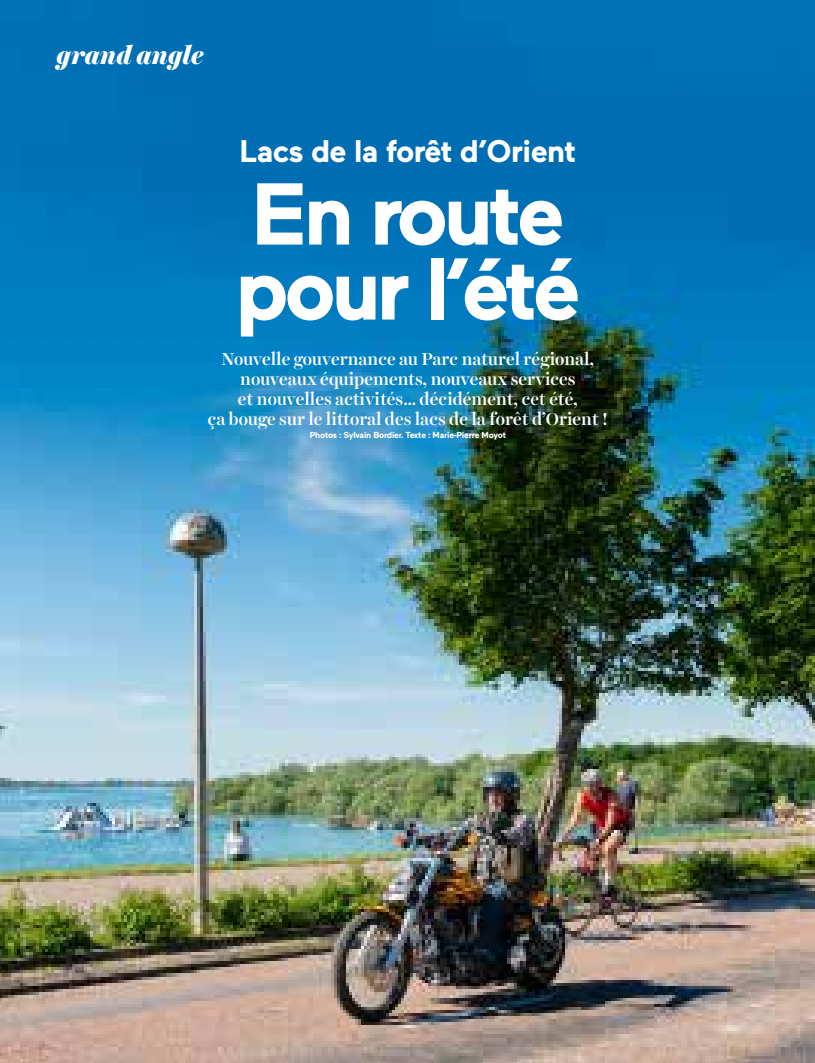
<style>
.page{position:relative;width:815px;height:1063px;background:#fff}
.page>*{position:absolute;margin:0;border:0;box-sizing:border-box;transform-origin:0 0}
.t1{font:700 87.5px/75px "Maax";letter-spacing:-.05em;color:#fff}
.t2{font:700 31.25px "Maax";letter-spacing:-.02em;color:#fff}
.t3{font:italic 900 25px "Harriet Display";letter-spacing:-.005em;color:#fff}
.t4{font:500 17.5px/20px "Harriet Display";color:#fff;text-align:center}
.t5{font:700 8.75px "Maax";letter-spacing:-.025em;color:#fff}
</style>
<div class="page">
<img style="left:0;top:0;width:815px;height:1063px">
<h3 class="t3" style="left:56px;top:38px;width:149px">grand angle</h3>
<h2 class="t2" style="left:240px;top:131px;width:338px">Lacs de la forêt d’Orient</h2>
<h1 class="t1" style="left:235px;top:173px;width:347px">En route pour l’été</h1>
<p class="t4" style="left:208px;top:349px;width:401px">Nouvelle gouvernance au Parc naturel régional, nouveaux équipements, nouveaux services<br>et nouvelles activités… décidément, cet été,<br>ça bouge sur le littoral des lacs de la forêt d’Orient !</p>
<p class="t5" style="left:310px;top:429px;width:198px">Photos : Sylvain Bordier. Texte : Marie-Pierre Moyot</p>
</div>
